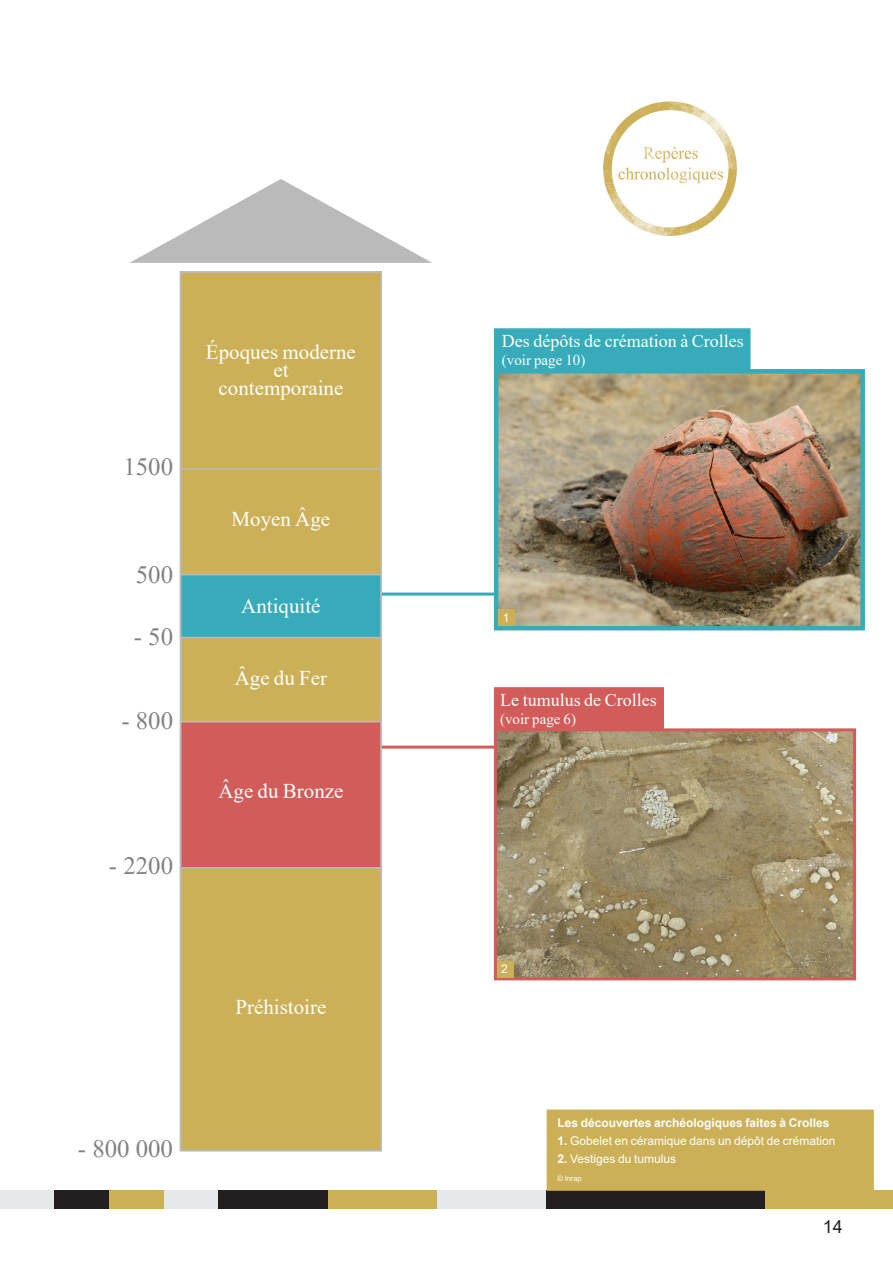
<style>
.page{position:relative;width:893px;height:1263px;background:#fff}
.page>*{position:absolute;margin:0;border:0;box-sizing:border-box;transform-origin:0 0}
.t1{font:24.9px "Times New Roman";color:#828282}
.Fch_Pedag_Txt_légend{font:21px/18px "Times New Roman";color:#fff;text-align:center}
.Fch_Pedag_Txt_légend-2{font:18px "Times New Roman";color:#fff}
.t2{font:18px "Arial";color:#231f20}
.Fch_Pedag_Txt_légend-3{font:15px "Times New Roman";color:#fff}
.Fch_Pedag_Txt_légend-4{font:12px "Arial";color:#fff}
.Fch_Pedag_Txt_légend-5{font:700 12px "Arial";color:#fff}
.Fch_Pedag_Txt_légend-6{font:7.5px "Arial";color:#fff}
.s1{font-weight:700}
</style>
<div class="page">
<div style="left:0;top:1191px;width:18px;height:18px;background:#e6e7e9"></div>
<div style="left:18px;top:1191px;width:18px;height:18px;background:#e6e7e9"></div>
<div style="left:36px;top:1191px;width:19px;height:18px;background:#e6e7e9"></div>
<div style="left:54px;top:1191px;width:18px;height:18px;background:#231f20"></div>
<div style="left:72px;top:1191px;width:19px;height:18px;background:#231f20"></div>
<div style="left:91px;top:1191px;width:18px;height:18px;background:#231f20"></div>
<div style="left:109px;top:1191px;width:19px;height:18px;background:#ccb058"></div>
<div style="left:128px;top:1191px;width:18px;height:18px;background:#ccb058"></div>
<div style="left:146px;top:1191px;width:18px;height:18px;background:#ccb058"></div>
<div style="left:164px;top:1191px;width:18px;height:18px;background:#e6e7e9"></div>
<div style="left:182px;top:1191px;width:18px;height:18px;background:#e6e7e9"></div>
<div style="left:200px;top:1191px;width:19px;height:18px;background:#e6e7e9"></div>
<div style="left:219px;top:1191px;width:18px;height:18px;background:#231f20"></div>
<div style="left:237px;top:1191px;width:18px;height:18px;background:#231f20"></div>
<div style="left:255px;top:1191px;width:18px;height:18px;background:#231f20"></div>
<div style="left:273px;top:1191px;width:19px;height:18px;background:#231f20"></div>
<div style="left:292px;top:1191px;width:18px;height:18px;background:#231f20"></div>
<div style="left:310px;top:1191px;width:18px;height:18px;background:#231f20"></div>
<div style="left:328px;top:1191px;width:18px;height:18px;background:#ccb058"></div>
<div style="left:346px;top:1191px;width:18px;height:18px;background:#ccb058"></div>
<div style="left:364px;top:1191px;width:19px;height:18px;background:#ccb058"></div>
<div style="left:383px;top:1191px;width:18px;height:18px;background:#ccb058"></div>
<div style="left:401px;top:1191px;width:18px;height:18px;background:#ccb058"></div>
<div style="left:419px;top:1191px;width:18px;height:18px;background:#ccb058"></div>
<div style="left:437px;top:1191px;width:18px;height:18px;background:#e6e7e9"></div>
<div style="left:455px;top:1191px;width:19px;height:18px;background:#e6e7e9"></div>
<div style="left:474px;top:1191px;width:18px;height:18px;background:#e6e7e9"></div>
<div style="left:492px;top:1191px;width:18px;height:18px;background:#e6e7e9"></div>
<div style="left:510px;top:1191px;width:18px;height:18px;background:#e6e7e9"></div>
<div style="left:528px;top:1191px;width:19px;height:18px;background:#e6e7e9"></div>
<div style="left:547px;top:1191px;width:18px;height:18px;background:#231f20"></div>
<div style="left:565px;top:1191px;width:18px;height:18px;background:#231f20"></div>
<div style="left:583px;top:1191px;width:18px;height:18px;background:#231f20"></div>
<div style="left:601px;top:1191px;width:18px;height:18px;background:#231f20"></div>
<div style="left:619px;top:1191px;width:19px;height:18px;background:#231f20"></div>
<div style="left:638px;top:1191px;width:18px;height:18px;background:#231f20"></div>
<div style="left:656px;top:1191px;width:18px;height:18px;background:#231f20"></div>
<div style="left:674px;top:1191px;width:18px;height:18px;background:#231f20"></div>
<div style="left:692px;top:1191px;width:19px;height:18px;background:#231f20"></div>
<div style="left:711px;top:1191px;width:18px;height:18px;background:#231f20"></div>
<div style="left:729px;top:1191px;width:18px;height:18px;background:#231f20"></div>
<div style="left:747px;top:1191px;width:18px;height:18px;background:#231f20"></div>
<div style="left:765px;top:1191px;width:18px;height:18px;background:#ccb058"></div>
<div style="left:783px;top:1191px;width:19px;height:18px;background:#ccb058"></div>
<div style="left:802px;top:1191px;width:18px;height:18px;background:#ccb058"></div>
<div style="left:820px;top:1191px;width:18px;height:18px;background:#ccb058"></div>
<div style="left:838px;top:1191px;width:18px;height:18px;background:#ccb058"></div>
<div style="left:856px;top:1191px;width:19px;height:18px;background:#ccb058"></div>
<div style="left:875px;top:1191px;width:18px;height:18px;background:#ccb058"></div>
<img style="left:498px;top:732px;width:354px;height:244px">
<div style="left:494px;top:728px;width:362px;height:252px;border:3px solid #d15c59"></div>
<hr style="left:380px;top:593px;width:115px;height:3px;background:#38abba">
<hr style="left:380px;top:746px;width:116px;height:3px;background:#d15c59">
<div style="left:494px;top:328px;width:256px;height:42px;background:#38abba;border:2px solid #38abba"></div>
<div style="left:494px;top:687px;width:170px;height:43px;background:#d15c59;border:2px solid #d15c59"></div>
<div style="left:180px;top:271px;width:202px;height:198px;background:#ccb058"></div>
<div style="left:180px;top:574px;width:202px;height:64px;background:#38abba"></div>
<div style="left:180px;top:637px;width:202px;height:85px;background:#ccb058;border:2px solid #bababa"></div>
<div style="left:180px;top:721px;width:202px;height:148px;background:#d15c59;border:2px solid #bababa"></div>
<div style="left:180px;top:867px;width:202px;height:284px;background:#ccb058;border:2px solid #bababa"></div>
<div style="left:180px;top:468px;width:202px;height:107px;background:#ccb058;border:2px solid #bababa"></div>
<div style="left:180px;top:271px;width:202px;height:880px;border:2px solid #bababa"></div>
<svg style="left:130px;top:179px;width:302px;height:84px"></svg>
<img style="left:499px;top:374px;width:361px;height:251px">
<div style="left:494px;top:369px;width:371px;height:261px;border:4px solid #38abba"></div>
<div style="left:547px;top:1109px;width:327px;height:82px;background:#ccb058;border:2px solid #ccb058"></div>
<div style="left:498px;top:609px;width:17px;height:17px;background:#ccb058"></div>
<div style="left:497px;top:961px;width:16px;height:16px;background:#ccb058"></div>
<img style="left:603px;top:101px;width:134px;height:134px">
<p class="t1" style="left:123px;top:449px;width:51px">1500</p>
<p class="t1" style="left:136px;top:557px;width:39px">500</p>
<p class="t1" style="left:134px;top:619px;width:41px">- 50</p>
<p class="t1" style="left:121px;top:703px;width:53px">- 800</p>
<p class="t1" style="left:109px;top:848px;width:66px">- 2200</p>
<p class="Fch_Pedag_Txt_légend" style="left:206px;top:342px;width:152px">Époques moderne et<br>contemporaine</p>
<p class="Fch_Pedag_Txt_légend" style="left:232px;top:510px;width:100px">Moyen Âge</p>
<p class="Fch_Pedag_Txt_légend" style="left:241px;top:596px;width:81px">Antiquité</p>
<p class="Fch_Pedag_Txt_légend" style="left:235px;top:668px;width:94px">Âge du Fer</p>
<p class="Fch_Pedag_Txt_légend" style="left:218px;top:781px;width:127px">Âge du Bronze</p>
<p class="Fch_Pedag_Txt_légend" style="left:235px;top:997px;width:92px">Préhistoire</p>
<p class="t1" style="left:78px;top:1131px;width:97px">- 800 000</p>
<p class="Fch_Pedag_Txt_légend-2" style="left:502px;top:328px;width:243px">Des dépôts de crémation à Crolles</p>
<p class="Fch_Pedag_Txt_légend-3" style="left:502px;top:349px;width:85px">(voir page 10)</p>
<p class="Fch_Pedag_Txt_légend-4" style="left:503px;top:609px;width:8px">1</p>
<p class="Fch_Pedag_Txt_légend-2" style="left:500px;top:687px;width:158px">Le tumulus de Crolles</p>
<p class="Fch_Pedag_Txt_légend-3" style="left:500px;top:708px;width:77px">(voir page 6)</p>
<p class="Fch_Pedag_Txt_légend-4" style="left:501px;top:961px;width:8px">2</p>
<p class="Fch_Pedag_Txt_légend-5" style="left:557px;top:1114px;width:274px">Les découvertes archéologiques faites à Crolles</p>
<p class="Fch_Pedag_Txt_légend-4" style="left:557px;top:1133px;width:280px"><span class="s1">1.</span> Gobelet en céramique dans un dépôt de crémation</p>
<p class="Fch_Pedag_Txt_légend-4" style="left:557px;top:1151px;width:120px"><span class="s1">2.</span> Vestiges du tumulus</p>
<p class="Fch_Pedag_Txt_légend-6" style="left:557px;top:1173px;width:26px">© Inrap</p>
<p class="t2" style="left:823px;top:1214px;width:22px">14</p>
</div>
